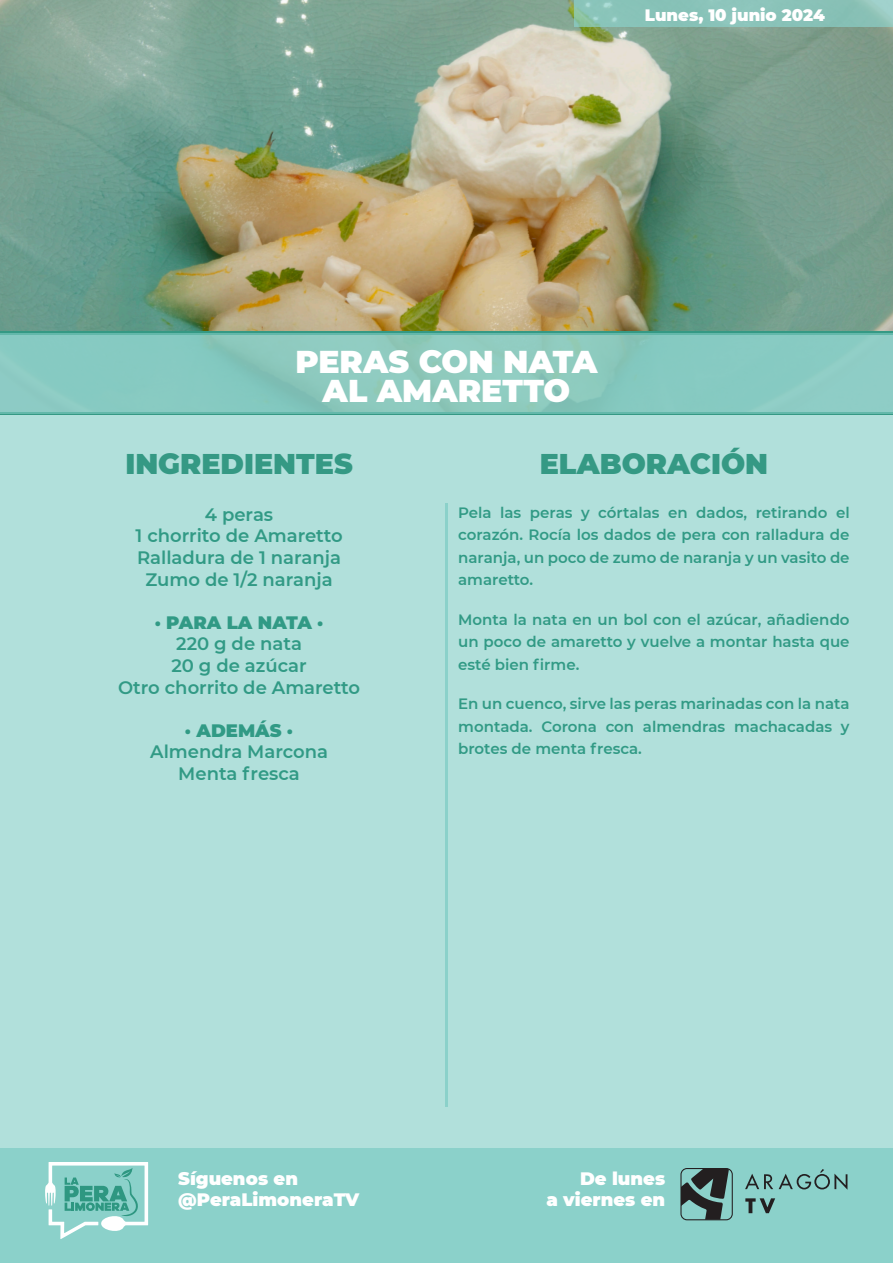
<style>
.page{position:relative;width:893px;height:1263px;background:#fff}
.page>*{position:absolute;margin:0;border:0;box-sizing:border-box;transform-origin:0 0}
.t1{font:900 31.5px/28.5px "Montserrat";color:#fff;text-align:center}
.t2{font:900 28.5px "Montserrat";color:#359984}
.INGREDIENTES{font:600 18px/21.6px "Montserrat";color:#319a85;text-align:center}
.t3{font:900 18px "Montserrat";color:#fff}
.t4{font:900 16.5px "Montserrat";color:#fff}
.t5{font:600 15px/22.5px "Montserrat";color:#319a85;text-align:justify}
.s1{font-weight:900}
</style>
<div class="page">
<img style="left:0;top:0;width:893px;height:332px">
<div style="left:0;top:414px;width:893px;height:734px;background:#b1e0db"></div>
<div style="left:0;top:334px;width:893px;height:78px;background:#88cac1"></div>
<div style="left:0;top:1148px;width:893px;height:115px;background:#8bd1ca"></div>
<hr style="left:0;top:332px;width:893px;height:1px;background:#359984">
<hr style="left:0;top:333px;width:893px;height:1px;background:#63b8aa">
<hr style="left:0;top:414px;width:893px;height:1px;background:#359984">
<hr style="left:0;top:412px;width:893px;height:2px;background:#63b8aa">
<svg style="left:682px;top:1170px;width:47px;height:50px"></svg>
<div style="left:680px;top:1168px;width:53px;height:52px;border:1px solid #231f20;border-radius:6px"></div>
<svg style="left:745px;top:1174px;width:28px;height:15px"></svg>
<svg style="left:779px;top:1169px;width:68px;height:21px"></svg>
<svg style="left:745px;top:1198px;width:30px;height:15px"></svg>
<svg style="left:45px;top:1162px;width:103px;height:77px"></svg>
<hr style="left:445px;top:503px;width:3px;height:604px;background:#8bd1ca">
<svg style="left:574px;top:0;width:319px;height:27px;background:#8ac3b8"></svg>
<p class="t4" style="left:645px;top:3px;width:181px">Lunes, 10 junio 2024</p>
<p class="t1" style="left:295px;top:346px;width:304px">PERAS CON NATA<br>AL AMARETTO</p>
<p class="t2" style="left:125px;top:443px;width:229px">INGREDIENTES</p>
<p class="INGREDIENTES" style="left:136px;top:503px;width:209px">4 peras<br>1 chorrito de Amaretto<br>Ralladura de 1 naranja<br>Zumo de 1/2 naranja</p>
<p class="INGREDIENTES" style="left:118px;top:611px;width:244px"><span class="s1">· PARA LA NATA ·<br></span>220 g de nata<br>20 g de azúcar<br>Otro chorrito de Amaretto</p>
<p class="INGREDIENTES" style="left:150px;top:719px;width:179px"><span class="s1">· ADEMÁS ·<br></span>Almendra Marcona<br>Menta fresca</p>
<p class="t2" style="left:540px;top:443px;width:230px">ELABORACIÓN</p>
<p class="t5" style="left:458px;top:500px;width:393px">Pela las peras y córtalas en dados, retirando el corazón. Rocía los dados de pera con ralladura de naranja, un poco de zumo de naranja y un vasito de amaretto.</p>
<p class="t5" style="left:458px;top:608px;width:393px">Monta la nata en un bol con el azúcar, añadiendo un poco de amaretto y vuelve a montar hasta que esté bien firme.</p>
<p class="t5" style="left:458px;top:692px;width:393px">En un cuenco, sirve las peras marinadas con la nata montada. Corona con almendras machacadas y brotes de menta fresca.</p>
<p class="t3" style="left:178px;top:1165px;width:121px">Síguenos en</p>
<p class="t3" style="left:178px;top:1186px;width:183px">@PeraLimoneraTV</p>
<p class="t3" style="left:580px;top:1165px;width:87px">De lunes</p>
<p class="t3" style="left:546px;top:1186px;width:120px">a viernes en</p>
</div>
